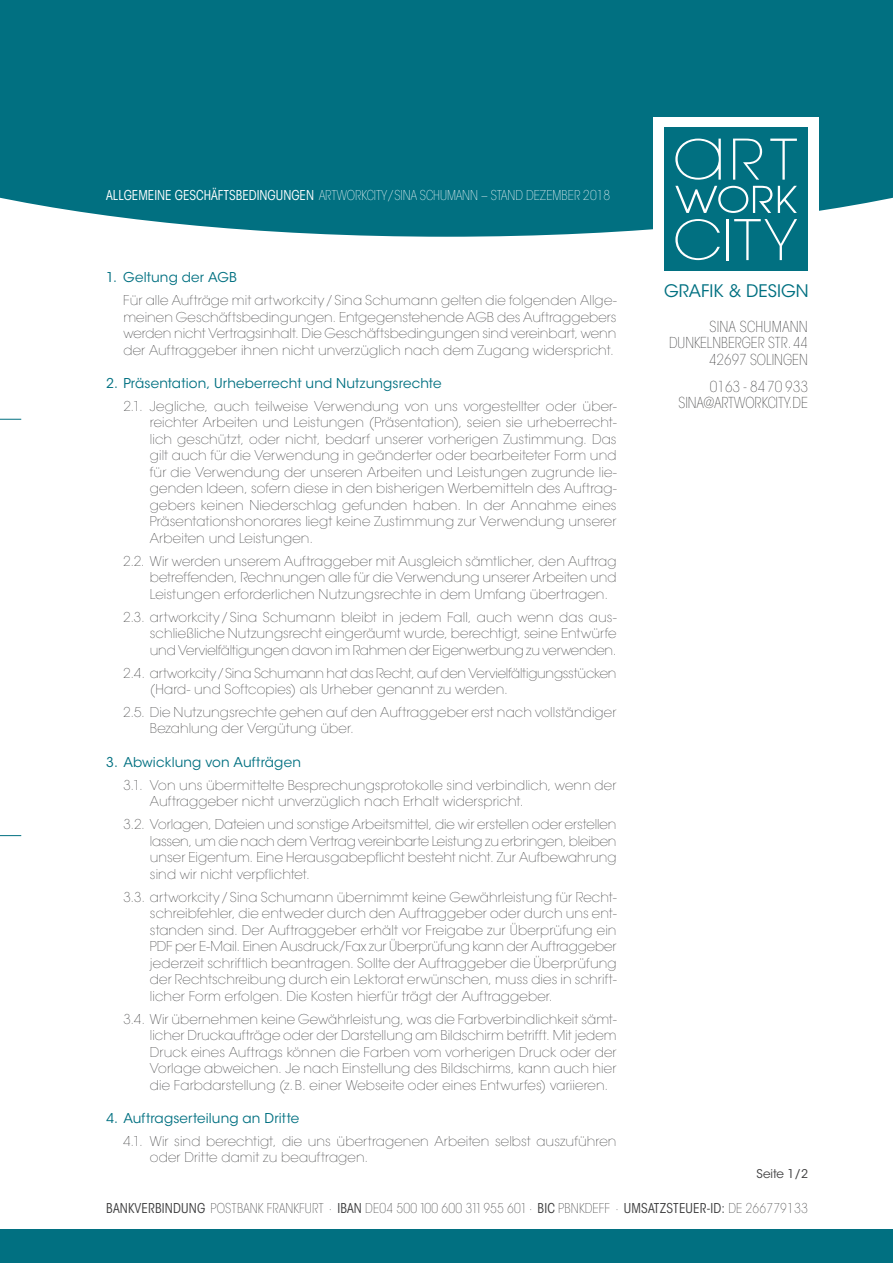
<style>
.page{position:relative;width:893px;height:1263px;background:#fff}
.page>*{position:absolute;margin:0;border:0;box-sizing:border-box;transform-origin:0 0}
.t1{font:17.25px "ITC Avant Garde Std";color:#017081}
.t2{font:200 condensed 15px/16.5px "ITC Avant Garde Std";color:#3e3e3f;text-align:right}
.t3{font:200 13.5px/16.5px "ITC Avant Garde Std";letter-spacing:.005em;color:#3e3e3f;text-align:justify}
.t4{font:200 13.5px/16.5px "ITC Avant Garde Std";letter-spacing:-.015em;color:#3e3e3f}
.t5{font:13.5px "ITC Avant Garde Std";letter-spacing:.01em;color:#017081}
.t6{font:200 condensed 13.5px "ITC Avant Garde Std";letter-spacing:.015em;color:#3e3e3f}
.t7{font:200 condensed 13.5px "ITC Avant Garde Std";color:#fff}
.t8{font:12px "ITC Avant Garde Std";color:#3e3e3f}
.s1{font-weight:400}
</style>
<div class="page">
<div style="left:0;top:0;width:893px;height:237px;background:#017081"></div>
<div style="left:0;top:1229px;width:893px;height:34px;background:#017081"></div>
<div style="left:653px;top:117px;width:166px;height:1070px;background:#fff"></div>
<div style="left:664px;top:128px;width:144px;height:143px;background:#017081"></div>
<svg style="left:675px;top:219px;width:45px;height:41px"></svg>
<hr style="left:727px;top:219px;width:2px;height:41px;background:#fff">
<svg style="left:770px;top:139px;width:27px;height:41px"></svg>
<svg style="left:734px;top:219px;width:63px;height:41px"></svg>
<svg style="left:675px;top:139px;width:46px;height:41px"></svg>
<svg style="left:733px;top:139px;width:29px;height:41px"></svg>
<svg style="left:675px;top:186px;width:122px;height:27px"></svg>
<svg style="left:0;top:419px;width:21px;height:1px"></svg>
<svg style="left:0;top:835px;width:21px;height:1px"></svg>
<p class="t7" style="left:106px;top:187px;width:505px"><span class="s1">ALLGEMEINE GESCHÄFTSBEDINGUNGEN</span> ARTWORKCITY / SINA SCHUMANN – STAND DEZEMBER 2018</p>
<p class="t5" style="left:106px;top:269px;width:132px">1. Geltung der AGB</p>
<p class="t3" style="left:123px;top:292px;width:495px">Für alle Aufträge mit artworkcity/Sina Schumann gelten die folgenden Allge&shy;meinen Geschäftsbedingungen. Entgegenstehende AGB des Auftraggebers werden nicht Vertragsinhalt. Die Geschäftsbedingungen sind vereinbart, wenn der Auftraggeber ihnen nicht unverzüglich nach dem Zugang widerspricht.</p>
<p class="t5" style="left:106px;top:375px;width:337px">2. Präsentation, Urheberrecht und Nutzungsrechte</p>
<p class="t3" style="left:150px;top:398px;width:468px;text-indent:-27px">2.1. Jegliche, auch teilweise Verwendung von uns vorgestellter oder über&shy;reichter Arbeiten und Leistungen (Präsentation), seien sie urheberrecht&shy;lich geschützt, oder nicht, bedarf unserer vorherigen Zustimmung. Das gilt auch für die Verwendung in geänderter oder bearbeiteter Form und für die Verwendung der unseren Arbeiten und Leistungen zugrunde lie&shy;genden Ideen, sofern diese in den bisherigen Werbemitteln des Auftrag&shy;gebers keinen Niederschlag gefunden haben. In der Annahme eines Präsentationshonorares liegt keine Zustimmung zur Verwendung unserer Arbeiten und Leistungen.</p>
<p class="t3" style="left:150px;top:553px;width:468px;text-indent:-27px">2.2. Wir werden unserem Auftraggeber mit Ausgleich sämtlicher, den Auftrag betreffenden, Rechnungen alle für die Verwendung unserer Arbeiten und Leistungen erforderlichen Nutzungsrechte in dem Umfang übertragen.</p>
<p class="t3" style="left:150px;top:609px;width:468px;text-indent:-27px">2.3. artworkcity/Sina Schumann bleibt in jedem Fall, auch wenn das aus&shy;schließliche Nutzungsrecht eingeräumt wurde, berechtigt, seine Entwürfe und Vervielfältigungen davon im Rahmen der Eigenwerbung zu verwenden.</p>
<p class="t4" style="left:150px;top:665px;width:468px;text-indent:-27px">2.4. artworkcity/Sina Schumann hat das Recht, auf den Vervielfältigungsstücken (Hard- und Softcopies) als Urheber genannt zu werden.</p>
<p class="t3" style="left:150px;top:704px;width:468px;text-indent:-27px">2.5. Die Nutzungsrechte gehen auf den Auftraggeber erst nach vollständiger<br>Bezahlung der Vergütung über.</p>
<p class="t5" style="left:106px;top:754px;width:196px">3. Abwicklung von Aufträgen</p>
<p class="t3" style="left:150px;top:777px;width:468px;text-indent:-27px">3.1. Von uns übermittelte Besprechungsprotokolle sind verbindlich, wenn der<br>Auftraggeber nicht unverzüglich nach Erhalt widerspricht.</p>
<p class="t3" style="left:150px;top:816px;width:468px;text-indent:-27px">3.2. Vorlagen, Dateien und sonstige Arbeitsmittel, die wir erstellen oder erstellen lassen, um die nach dem Vertrag vereinbarte Leistung zu erbringen, bleiben unser Eigentum. Eine Herausgabepflicht besteht nicht. Zur Aufbewahrung sind wir nicht verpflichtet.</p>
<p class="t3" style="left:150px;top:889px;width:468px;text-indent:-27px">3.3. artworkcity/Sina Schumann übernimmt keine Gewährleistung für Recht&shy;schreibfehler, die entweder durch den Auftraggeber oder durch uns ent&shy;standen sind. Der Auftraggeber erhält vor Freigabe zur Überprüfung ein PDF per E-Mail. Einen Ausdruck/Fax zur Überprüfung kann der Auftraggeber jederzeit schriftlich beantragen. Sollte der Auftraggeber die Überprüfung der Rechtschreibung durch ein Lektorat erwünschen, muss dies in schrift&shy;licher Form erfolgen. Die Kosten hierfür trägt der Auftraggeber.</p>
<p class="t3" style="left:150px;top:1011px;width:468px;text-indent:-27px">3.4. Wir übernehmen keine Gewährleistung, was die Farbverbindlichkeit sämt&shy;licher Druckaufträge oder der Darstellung am Bildschirm betrifft. Mit jedem Druck eines Auftrags können die Farben vom vorherigen Druck oder der Vorlage abweichen. Je nach Einstellung des Bildschirms, kann auch hier die Farbdarstellung (z.B. einer Webseite oder eines Entwurfes) variieren.</p>
<p class="t5" style="left:106px;top:1110px;width:195px">4. Auftragserteilung an Dritte</p>
<p class="t3" style="left:150px;top:1133px;width:468px;text-indent:-27px">4.1. Wir sind berechtigt, die uns übertragenen Arbeiten selbst auszuführen oder Dritte damit zu beauftragen.</p>
<p class="t1" style="left:664px;top:280px;width:146px">GRAFIK &amp; DESIGN</p>
<p class="t2" style="left:669px;top:318px;width:140px">SINA SCHUMANN<br>DUNKELNBERGER STR. 44<br>42697 SOLINGEN</p>
<p class="t2" style="left:678px;top:378px;width:131px">0163 - 8470 933<br>SINA@ARTWORKCITY.DE</p>
<p class="t8" style="left:757px;top:1166px;width:53px">Seite 1/2</p>
<p class="t6" style="left:106px;top:1201px;width:703px"><span class="s1">BANKVERBINDUNG</span> POSTBANK FRANKFURT · <span class="s1">IBAN</span> DE04 500 100 600 311955 601 · <span class="s1">BIC</span> PBNKDEFF · <span class="s1">UMSATZSTEUER-ID:</span> DE 266779133</p>
</div>
